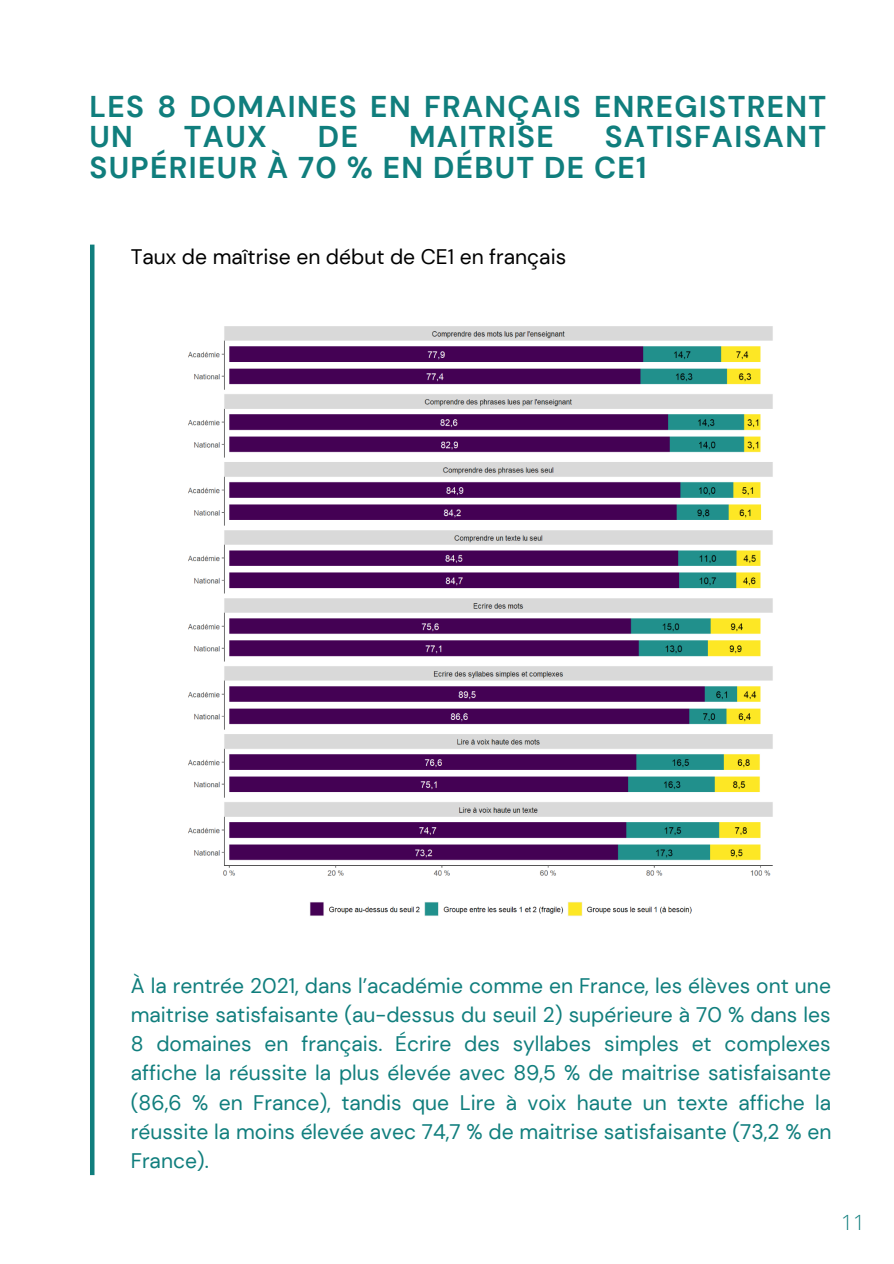
<style>
.page{position:relative;width:894px;height:1264px;background:#fff}
.page>*{position:absolute;margin:0;border:0;box-sizing:border-box;transform-origin:0 0}
.t1{font:700 30px/30.5px "DM Sans";letter-spacing:.045em;color:#107e7d}
.t2{font:21px/29.2px "DM Sans";color:#107e7d;text-align:justify}
.t3{font:21px "DM Sans";color:#000}
.t4{font:300 21px "Open Sans";color:#107e7d}
</style>
<div class="page">
<hr style="left:90px;top:244px;width:4px;height:931px;background:#107e7d">
<img style="left:188px;top:326px;width:585px;height:590px">
<h1 class="t1" style="left:89px;top:91px;width:738px">LES 8 DOMAINES EN FRANÇAIS ENREGISTRENT<br>UN</h1>
<h1 class="t1" style="left:89px;top:122px;width:738px;text-indent:515px">SATISFAISANT<br>SUPÉRIEUR À 70 % EN DÉBUT DE CE1</h1>
<h1 class="t1" style="left:184px;top:122px;width:85px">TAUX</h1>
<h1 class="t1" style="left:318px;top:122px;width:42px">DE</h1>
<h1 class="t1" style="left:409px;top:122px;width:146px">MAITRISE</h1>
<p class="t3" style="left:131px;top:243px;width:437px">Taux de maîtrise en début de CE1 en français</p>
<p class="t2" style="left:131px;top:970px;width:702px">À la rentrée 2021, dans l’académie comme en France, les élèves ont une maitrise satisfaisante (au-dessus du seuil 2) supérieure à 70 % dans les 8 domaines en français. Écrire des syllabes simples et complexes affiche la réussite la plus élevée avec 89,5 % de maitrise satisfaisante (86,6 % en France), tandis que Lire à voix haute un texte affiche la réussite la moins élevée avec 74,7 % de maitrise satisfaisante (73,2 % en France).</p>
<p class="t4" style="left:840px;top:1207px;width:25px">11</p>
</div>
